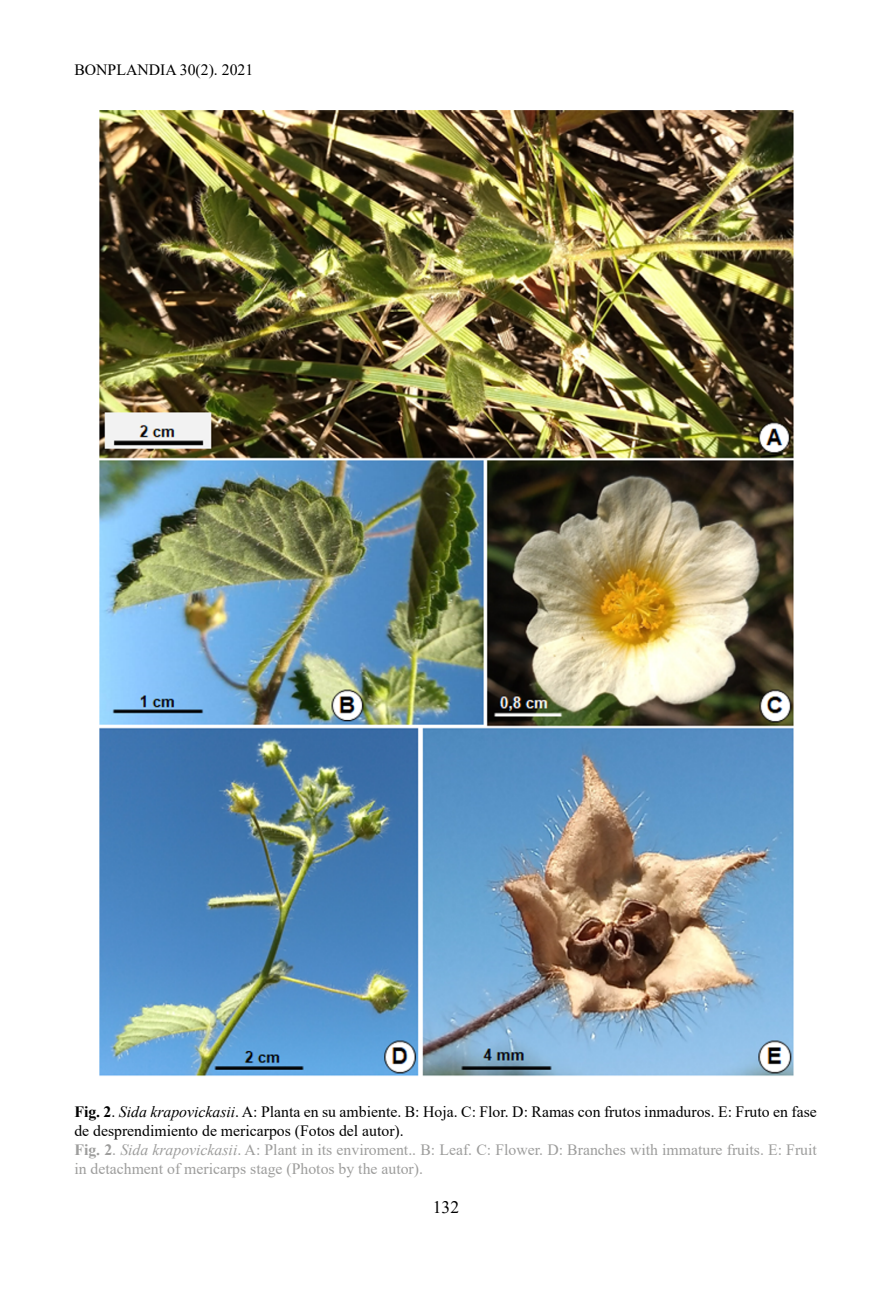
<style>
.page{position:relative;width:893px;height:1290px;background:#fff}
.page>*{position:absolute;margin:0;border:0;box-sizing:border-box;transform-origin:0 0}
.t1{font:17.5px "Times New Roman";color:#000}
.t2{font:15.75px/18.9px "Times New Roman";color:#9d9d9c}
.t3{font:15.75px "Times New Roman";color:#000}
.s1{font-weight:700;color:#000}
.s2{color:#000}
.s3{font-style:italic;color:#000}
.s4{font-weight:700}
.s5{font-style:italic}
</style>
<div class="page">
<img style="left:99px;top:110px;width:695px;height:966px">
<p class="t3" style="left:74px;top:59px;width:180px">BONPLANDIA 30(2). 2021</p>
<p class="t2" style="left:74px;top:1102px;width:744px"><span class="s1">Fig. 2</span><span class="s2">.</span> <span class="s3">Sida krapovickasii</span><span class="s2">. A: Planta en su ambiente. B: Hoja. C: Flor. D: Ramas con frutos inmaduros. E: Fruto en fase de desprendimiento de mericarpos (Fotos del autor).<br></span><span class="s4">Fig. 2</span>. <span class="s5">Sida krapovickasii</span>. A: Plant in its enviroment.. B: Leaf. C: Flower. D: Branches with immature fruits. E: Fruit in detachment of mericarps stage (Photos by the autor).</p>
<p class="t1" style="left:433px;top:1195px;width:28px">132</p>
</div>
